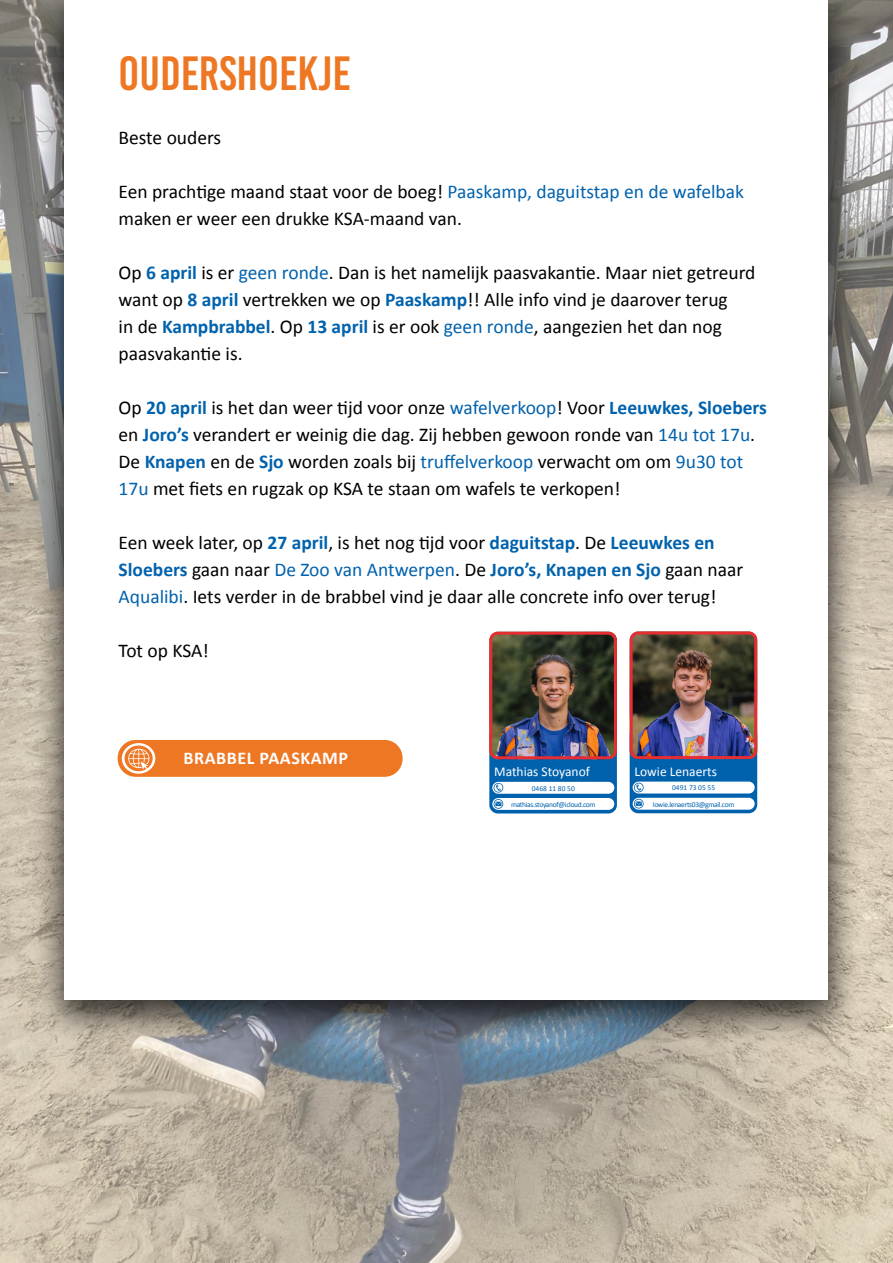
<style>
.page{position:relative;width:893px;height:1263px;background:#fff}
.page>*{position:absolute;margin:0;border:0;box-sizing:border-box;transform-origin:0 0}
.t1{font:48px "Bebas Kai";color:#ee7723}
.t2{font:19.5px/27px "Calibri";color:#000}
.t3{font:700 18px "Calibri";letter-spacing:.03em;color:#fff}
.t4{font:13.5px "Calibri";color:#fff}
.t5{font:7.5px/16.2px "Calibri";letter-spacing:-.04em;color:#0062ad;text-align:center}
.s1{color:#0062ad}
.s2{font-weight:700;color:#0062ad}
</style>
<div class="page">
<img style="left:0;top:0;width:893px;height:1263px">
<div style="left:31px;top:0;width:830px;height:1045px;background:#000;opacity:.75"></div>
<div style="left:65px;top:0;width:763px;height:999px;background:#fff"></div>
<div style="left:630px;top:727px;width:127px;height:86px;background:#0062ad;border-radius:9px"></div>
<img style="left:631px;top:635px;width:122px;height:123px">
<div style="left:630px;top:631px;width:127px;height:128px;border:3px solid #e62d32;border-radius:7px"></div>
<div style="left:633px;top:782px;width:122px;height:11px;background:#fff;border-radius:6px"></div>
<svg style="left:634px;top:783px;width:10px;height:9px"></svg>
<div style="left:633px;top:798px;width:122px;height:12px;background:#fff;border-radius:6px"></div>
<svg style="left:634px;top:799px;width:10px;height:9px"></svg>
<div style="left:489px;top:727px;width:128px;height:86px;background:#0062ad;border-radius:9px"></div>
<img style="left:489px;top:636px;width:128px;height:123px">
<div style="left:489px;top:632px;width:128px;height:127px;border:3px solid #e62d32;border-radius:7px"></div>
<div style="left:492px;top:782px;width:122px;height:12px;background:#fff;border-radius:6px"></div>
<svg style="left:494px;top:783px;width:9px;height:9px"></svg>
<div style="left:492px;top:798px;width:122px;height:12px;background:#fff;border-radius:6px"></div>
<svg style="left:494px;top:799px;width:9px;height:10px"></svg>
<div style="left:118px;top:740px;width:285px;height:37px;background:#ee7723;border-radius:18px"></div>
<svg style="left:122px;top:743px;width:33px;height:31px"></svg>
<h1 class="t1" style="left:119px;top:48px;width:234px">OUDERSHOEKJE</h1>
<p class="t2" style="left:119px;top:124px;width:104px">Beste ouders</p>
<p class="t2" style="left:119px;top:178px;width:627px">Een prachtige maand staat voor de boeg! <span class="s1">Paaskamp, daguitstap en de wafelbak </span>maken er weer een drukke KSA-maand van.</p>
<p class="t2" style="left:119px;top:259px;width:638px">Op <span class="s2">6 april</span> is er <span class="s1">geen ronde</span>. Dan is het namelijk paasvakantie. Maar niet getreurd want op <span class="s2">8 april</span> vertrekken we op <span class="s2">Paaskamp</span>!! Alle info vind je daarover terug<br>in de <span class="s2">Kampbrabbel</span>. Op <span class="s2">13 april</span> is er ook <span class="s1">geen ronde</span>, aangezien het dan nog paasvakantie is.</p>
<p class="t2" style="left:119px;top:394px;width:650px">Op <span class="s2">20 april</span> is het dan weer tijd voor onze <span class="s1">wafelverkoop</span>! Voor <span class="s2">Leeuwkes, Sloebers </span>en <span class="s2">Joro’s</span> verandert er weinig die dag. Zij hebben gewoon ronde van <span class="s1">14u tot 17u</span>.<br>De <span class="s2">Knapen</span> en de <span class="s2">Sjo</span> worden zoals bij <span class="s1">truffelverkoop</span> verwacht om om <span class="s1">9u30 tot 17u</span> met fiets en rugzak op KSA te staan om wafels te verkopen!</p>
<p class="t2" style="left:119px;top:529px;width:626px">Een week later, op <span class="s2">27 april</span>, is het nog tijd voor <span class="s2">daguitstap</span>. De <span class="s2">Leeuwkes en<br>Sloebers</span> gaan naar <span class="s1">De Zoo van Antwerpen</span>. De <span class="s2">Joro’s, Knapen en Sjo</span> gaan naar<br><span class="s1">Aqualibi</span>. Iets verder in de brabbel vind je daar alle concrete info over terug!</p>
<p class="t2" style="left:119px;top:637px;width:92px">Tot op KSA!</p>
<p class="t3" style="left:183px;top:745px;width:166px">BRABBEL PAASKAMP</p>
<p class="t4" style="left:494px;top:762px;width:97px">Mathias Stoyanof</p>
<p class="t5" style="left:511px;top:780px;width:86px">0468 11 80 50 mathias.stoyanof@icloud.com</p>
<p class="t4" style="left:634px;top:762px;width:84px">Lowie Lenaerts</p>
<p class="t5" style="left:653px;top:779px;width:83px">0491 73 05 55 lowie.lenaerts03@gmail.com</p>
</div>
